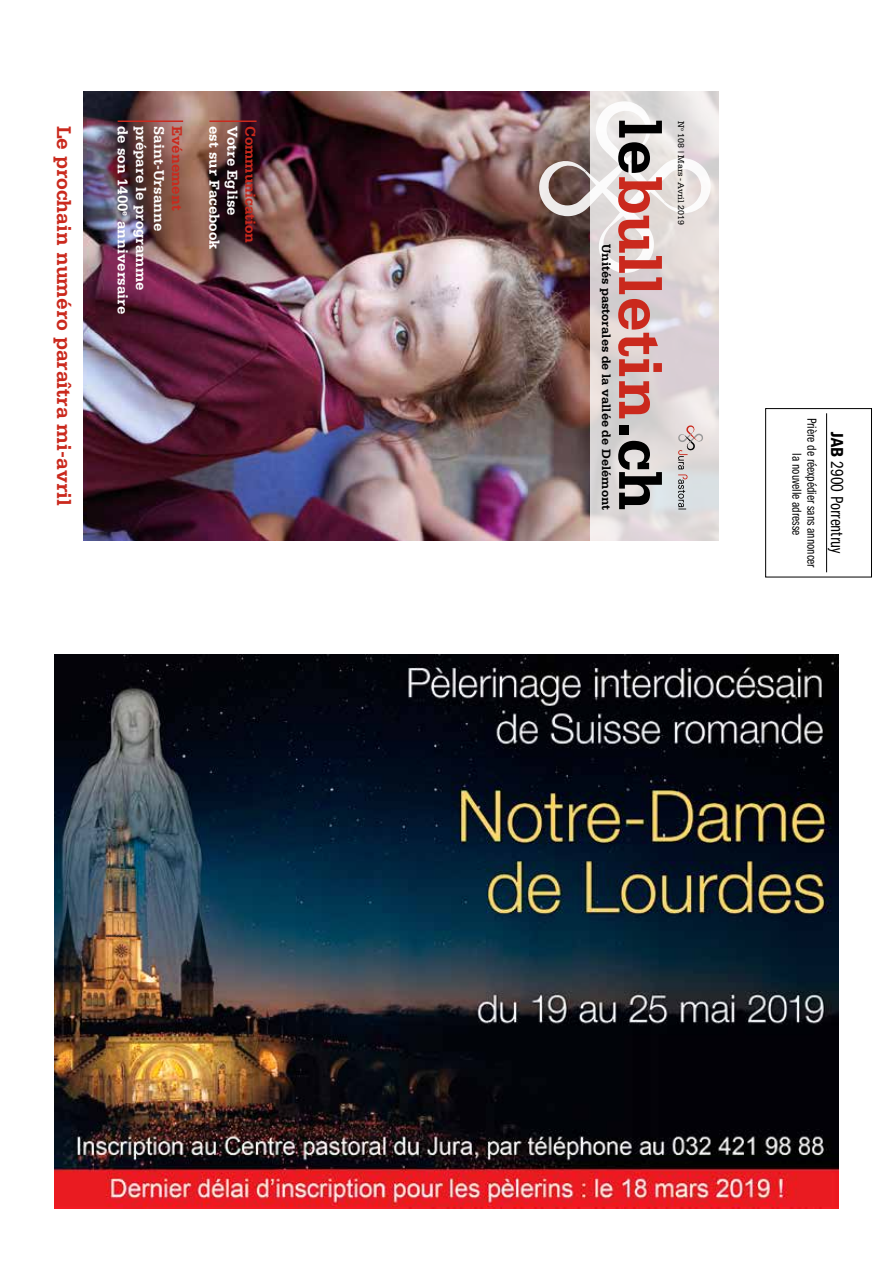
<style>
.page{position:relative;width:893px;height:1263px;background:#fff}
.page>*{position:absolute;margin:0;border:0;box-sizing:border-box;transform-origin:0 0}
.t1{font:700 64.05px "Serifa";color:#ca291d}
.t2{font:700 21px "Serifa";color:#ca291d}
.t3{font:18px "Franklin Gothic Book Cmpr";color:#000}
.t4{font:700 15.15px "Serifa";color:#fff}
.t5{font:700 15.15px "Serifa";color:#ca291d}
.t6{font:13.5px/15px "Franklin Gothic Book Cmpr";color:#000;text-align:center}
.t7{font:700 12.75px "Serifa";color:#000}
.t8{font:9px "Serifa";color:#000}
.s1{color:#000}
.s2{font-family:"Franklin Gothic";font-weight:600;font-stretch:condensed}
</style>
<div class="page">
<hr style="left:826px;top:413px;width:1px;height:159px;background:#000">
<div style="left:765px;top:408px;width:107px;height:169px;border:1px solid #000"></div>
<img style="left:84px;top:91px;width:506px;height:449px">
<hr style="left:118px;top:120px;width:65px;height:2px;background:#ca291d">
<hr style="left:209px;top:120px;width:48px;height:2px;background:#ca291d">
<svg style="left:590px;top:91px;width:129px;height:449px;fill:#dcd6d6"></svg>
<svg style="left:538px;top:101px;width:173px;height:173px"></svg>
<svg style="left:678px;top:425px;width:25px;height:85px"></svg>
<img style="left:54px;top:655px;width:785px;height:554px">
<h1 class="t1" style="left:678px;top:118px;width:393px;rotate:90deg"><span class="s1">le</span>bulletin<span class="s1">.ch</span></h1>
<h2 class="t2" style="left:76px;top:125px;width:382px;rotate:90deg">Le prochain numéro paraîtra mi-avril</h2>
<p class="t4" style="left:132px;top:126px;width:190px;rotate:90deg">de son 1400<sup>e</sup> anniversaire</p>
<p class="t4" style="left:150px;top:126px;width:166px;rotate:90deg">prépare le programme</p>
<p class="t4" style="left:168px;top:126px;width:107px;rotate:90deg">Saint-Ursanne</p>
<p class="t5" style="left:186px;top:126px;width:86px;rotate:90deg">Evénement</p>
<p class="t4" style="left:223px;top:126px;width:125px;rotate:90deg">est sur Facebook</p>
<p class="t4" style="left:241px;top:126px;width:91px;rotate:90deg">Votre Eglise</p>
<p class="t5" style="left:259px;top:126px;width:119px;rotate:90deg">Communication</p>
<p class="t8" style="left:686px;top:121px;width:106px;rotate:90deg">N<sup>o</sup> 108 | Mars-Avril 2019</p>
<p class="t7" style="left:614px;top:244px;width:268px;rotate:90deg">Unités pastorales de la vallée de Delémont</p>
<p class="t6" style="left:819px;top:418px;width:151px;rotate:90deg">Prière de réexpédier sans annoncer la nouvelle adresse</p>
<p class="t3" style="left:847px;top:432px;width:122px;rotate:90deg"><span class="s2">JAB</span> 2900 Porrentruy</p>
</div>
